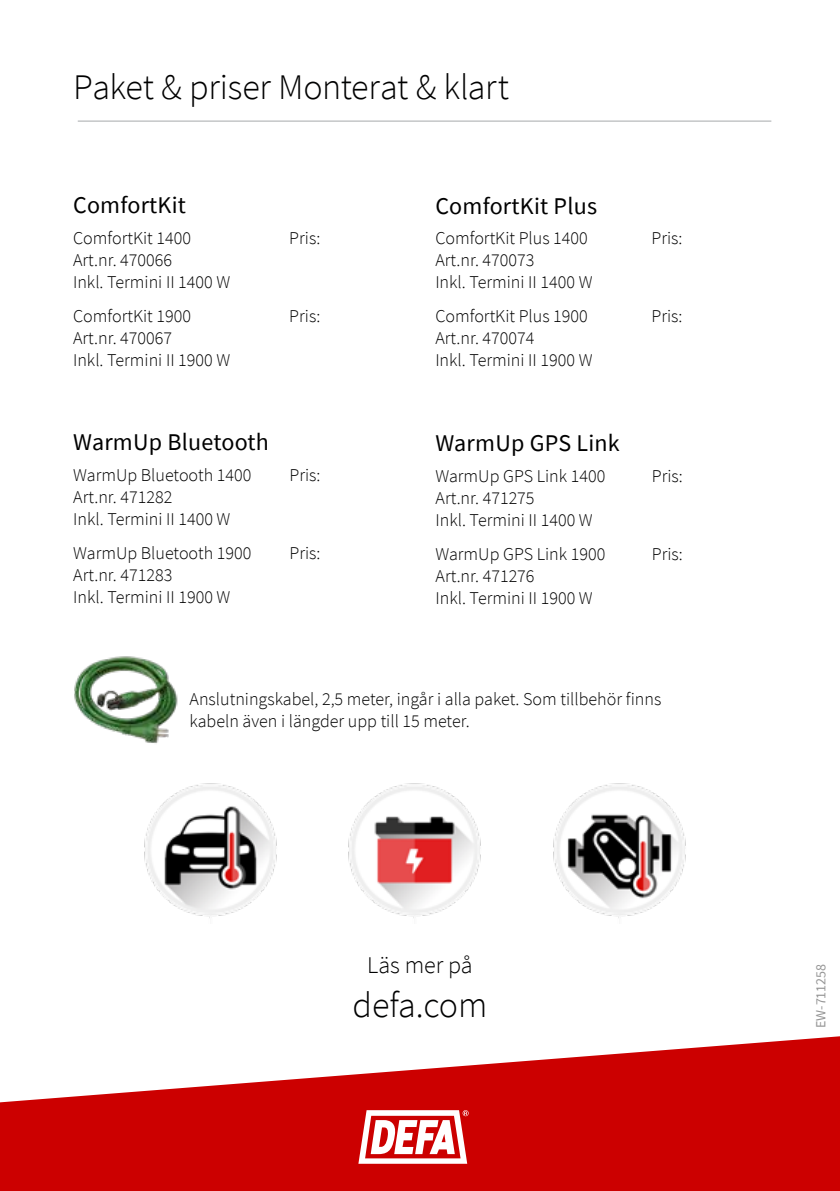
<style>
.page{position:relative;width:840px;height:1191px;background:#fff}
.page>*{position:absolute;margin:0;border:0;box-sizing:border-box;transform-origin:0 0}
.t1{font:300 36px "Source Sans Pro";letter-spacing:-.01em;color:#000101}
.t2{font:24px "Source Sans Pro";letter-spacing:.01em;color:#000}
.t3{font:300 24px "Source Sans Pro";color:#000101}
.t4{font:300 18px/22px "Source Sans Pro";color:#000101}
.t5{font:300 18px/22px "Source Sans Pro";color:#000}
.t6{font:14px "Source Sans Pro";color:#959595}
</style>
<div class="page">
<svg style="left:0;top:1036px;width:839px;height:155px;fill:#c00"></svg>
<hr style="left:78px;top:121px;width:693px;height:1px;background:#a7a9ac">
<img style="left:74px;top:656px;width:104px;height:88px">
<img style="left:348px;top:783px;width:133px;height:135px">
<img style="left:144px;top:783px;width:133px;height:135px">
<img style="left:553px;top:783px;width:133px;height:135px">
<svg style="left:358px;top:1110px;width:110px;height:53px"></svg>
<h1 class="t1" style="left:73px;top:65px;width:437px">Paket &amp; priser Monterat &amp; klart</h1>
<h2 class="t2" style="left:73px;top:190px;width:114px">ComfortKit</h2>
<p class="t4" style="left:73px;top:227px;width:119px">ComfortKit 1400</p>
<p class="t4" style="left:289px;top:227px;width:32px">Pris:</p>
<p class="t4" style="left:73px;top:249px;width:159px">Art.nr. 470066<br>Inkl. Termini II 1400 W</p>
<p class="t4" style="left:73px;top:305px;width:119px">ComfortKit 1900</p>
<p class="t4" style="left:289px;top:305px;width:32px">Pris:</p>
<p class="t4" style="left:73px;top:327px;width:159px">Art.nr. 470067<br>Inkl. Termini II 1900 W</p>
<h2 class="t2" style="left:73px;top:427px;width:197px">WarmUp Bluetooth</h2>
<p class="t4" style="left:73px;top:463px;width:179px">WarmUp Bluetooth 1400</p>
<p class="t4" style="left:289px;top:463px;width:32px">Pris:</p>
<p class="t4" style="left:73px;top:485px;width:159px">Art.nr. 471282<br>Inkl. Termini II 1400 W</p>
<p class="t4" style="left:73px;top:541px;width:179px">WarmUp Bluetooth 1900</p>
<p class="t4" style="left:289px;top:541px;width:32px">Pris:</p>
<p class="t4" style="left:73px;top:563px;width:159px">Art.nr. 471283<br>Inkl. Termini II 1900 W</p>
<h2 class="t2" style="left:435px;top:190px;width:163px">ComfortKit Plus</h2>
<p class="t4" style="left:435px;top:227px;width:154px">ComfortKit Plus 1400</p>
<p class="t4" style="left:651px;top:227px;width:32px">Pris:</p>
<p class="t4" style="left:435px;top:249px;width:159px">Art.nr. 470073<br>Inkl. Termini II 1400 W</p>
<p class="t4" style="left:435px;top:305px;width:154px">ComfortKit Plus 1900</p>
<p class="t4" style="left:651px;top:305px;width:32px">Pris:</p>
<p class="t4" style="left:435px;top:327px;width:159px">Art.nr. 470074<br>Inkl. Termini II 1900 W</p>
<h2 class="t2" style="left:435px;top:427px;width:186px">WarmUp GPS Link</h2>
<p class="t4" style="left:435px;top:465px;width:171px">WarmUp GPS Link 1400</p>
<p class="t4" style="left:651px;top:465px;width:32px">Pris:</p>
<p class="t4" style="left:435px;top:487px;width:159px">Art.nr. 471275<br>Inkl. Termini II 1400 W</p>
<p class="t4" style="left:435px;top:543px;width:171px">WarmUp GPS Link 1900</p>
<p class="t4" style="left:651px;top:543px;width:32px">Pris:</p>
<p class="t4" style="left:435px;top:565px;width:159px">Art.nr. 471276<br>Inkl. Termini II 1900 W</p>
<p class="t5" style="left:189px;top:687px;width:473px">Anslutningskabel, 2,5 meter, ingår i alla paket. Som tillbehör finns kabeln även i längder upp till 15 meter.</p>
<h2 class="t3" style="left:367px;top:950px;width:107px">Läs mer på</h2>
<h1 class="t1" style="left:352px;top:982px;width:136px">defa.com</h1>
<p class="t6" style="left:811px;top:1028px;width:66px;rotate:-90deg">EW-711258</p>
</div>
